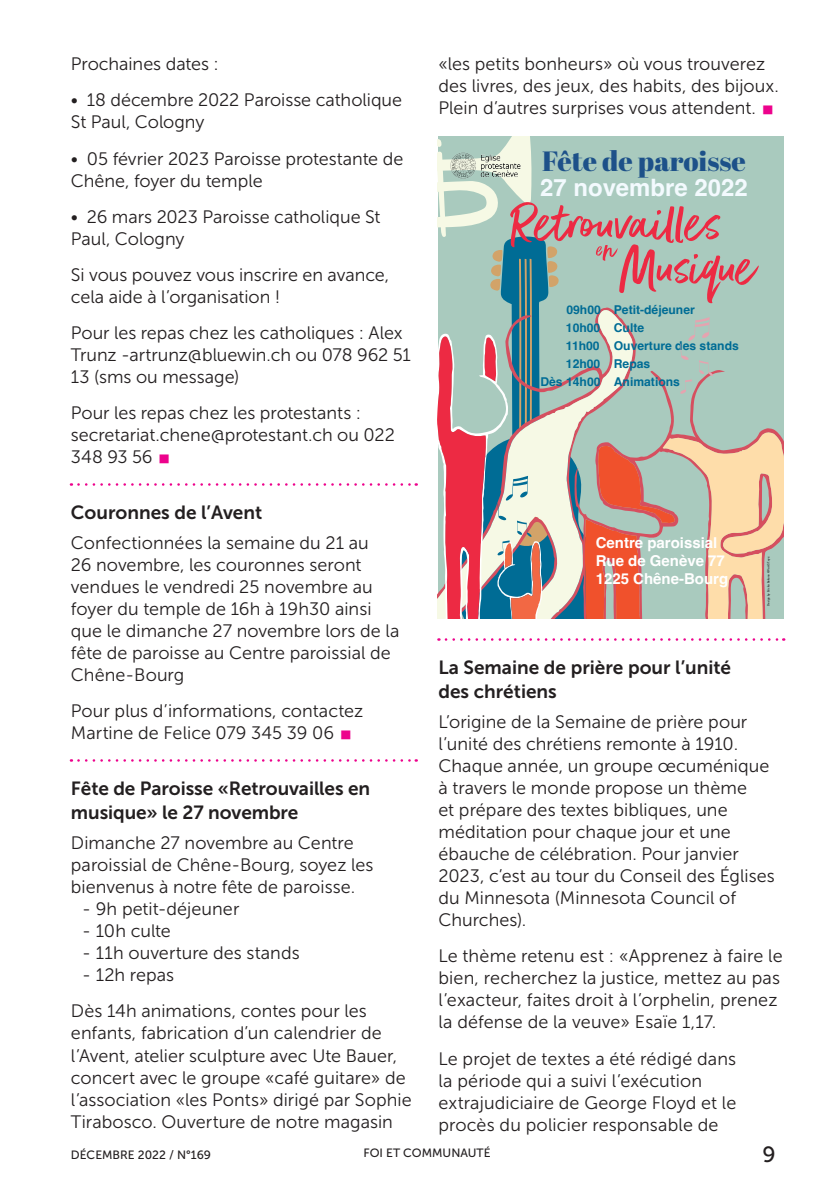
<style>
.page{position:relative;width:840px;height:1191px;background:#fff}
.page>*{position:absolute;margin:0;border:0;box-sizing:border-box;transform-origin:0 0}
.t1{font:40px "Trebuchet MS";color:#ed028c}
.t2{font:27.8px "Abril Fatface";color:#1d5189}
.t3{font:700 24px "Helvetica";color:#f3fafe}
.t4{font:22px "Museo Sans 500";color:#231f20}
.t5{font:19px/24px "Museo Sans 700";color:#231f20}
.t6{font:18px/22px "Museo Sans 300";color:#231f20}
.t7{font:700 15px/18px "Helvetica";color:#fff}
.t8{font:700 12.2px/18px "Helvetica";color:#006c95}
.t9{font:12px "Museo Sans 500";color:#231f20}
.t10{font:500 2.8px "Futura";color:#231f20}
</style>
<div class="page">
<svg style="left:78px;top:483px;width:338px;height:3px"></svg>
<svg style="left:78px;top:759px;width:338px;height:2px"></svg>
<svg style="left:445px;top:638px;width:338px;height:3px"></svg>
<svg style="left:437px;top:136px;width:345px;height:483px;background:#b6b4aa"></svg>
<p class="t6" style="left:71px;top:53px;width:149px">Prochaines dates :</p>
<p class="t6" style="left:71px;top:89px;width:332px">• 18 décembre 2022 Paroisse catholique<br>St Paul, Cologny</p>
<p class="t6" style="left:71px;top:147px;width:333px">• 05 février 2023 Paroisse protestante de<br>Chêne, foyer du temple</p>
<p class="t6" style="left:71px;top:206px;width:311px">• 26 mars 2023 Paroisse catholique St<br>Paul, Cologny</p>
<p class="t6" style="left:71px;top:264px;width:319px">Si vous pouvez vous inscrire en avance, cela aide à l’organisation !</p>
<p class="t6" style="left:71px;top:322px;width:341px">Pour les repas chez les catholiques : Alex<br>Trunz -artrunz@bluewin.ch ou 078 962 51<br>13 (sms ou message)</p>
<p class="t6" style="left:71px;top:402px;width:325px">Pour les repas chez les protestants : secretariat.chene@protestant.ch ou 022<br>348 93 56</p>
<h1 class="t1" style="left:157px;top:435px;width:16px">▪</h1>
<p class="t5" style="left:71px;top:500px;width:193px">Couronnes de l’Avent</p>
<p class="t6" style="left:71px;top:532px;width:330px">Confectionnées la semaine du 21 au<br>26 novembre, les couronnes seront vendues le vendredi 25 novembre au foyer du temple de 16h à 19h30 ainsi que le dimanche 27 novembre lors de la fête de paroisse au Centre paroissial de<br>Chêne-Bourg</p>
<p class="t6" style="left:71px;top:700px;width:294px">Pour plus d’informations, contactez<br>Martine de Felice 079 345 39 06</p>
<h1 class="t1" style="left:338px;top:710px;width:16px">▪</h1>
<p class="t5" style="left:71px;top:776px;width:300px">Fête de Paroisse «Retrouvailles en musique» le 27 novembre</p>
<p class="t6" style="left:71px;top:832px;width:304px">Dimanche 27 novembre au Centre paroissial de Chêne-Bourg, soyez les bienvenus à notre fête de paroisse.</p>
<p class="t6" style="left:82px;top:898px;width:158px">- 9h petit-déjeuner</p>
<p class="t6" style="left:82px;top:920px;width:90px">- 10h culte</p>
<p class="t6" style="left:82px;top:942px;width:219px">- 11h ouverture des stands</p>
<p class="t6" style="left:71px;top:957px;width:297px;line-height:36.2px;text-indent:11px">- 12h repas<br>Dès 14h animations, contes pour les</p>
<p class="t6" style="left:71px;top:1022px;width:342px">enfants, fabrication d’un calendrier de l’Avent, atelier sculpture avec Ute Bauer, concert avec le groupe «café guitare» de l’association «les Ponts» dirigé par Sophie Tirabosco. Ouverture de notre magasin</p>
<p class="t6" style="left:438px;top:53px;width:342px">«les petits bonheurs» où vous trouverez des livres, des jeux, des habits, des bijoux.<br>Plein d’autres surprises vous attendent.</p>
<h1 class="t1" style="left:760px;top:85px;width:16px">▪</h1>
<h2 class="t2" style="left:542px;top:141px;width:205px">Fête de paroisse</h2>
<h3 class="t3" style="left:540px;top:173px;width:209px">27 novembre 2022</h3>
<p class="t8" style="left:613px;top:302px;width:126px;text-indent:-47px">09h00 Petit-déjeuner<br>Culte<br>Ouverture des stands<br>Repas<br>Animations</p>
<p class="t8" style="left:540px;top:320px;width:62px;text-align:right">10h00<br>11h00<br>12h00<br>Dès 14h00</p>
<p class="t7" style="left:595px;top:535px;width:134px">Centre paroissial<br>Rue de Genève 77<br>1225 Chêne-Bourg</p>
<p class="t10" style="left:766px;top:606px;width:51px;rotate:-90deg">Design by Ericka Bekono @VaAST.xyz</p>
<p class="t5" style="left:438px;top:655px;width:294px">La Semaine de prière pour l’unité des chrétiens</p>
<p class="t6" style="left:438px;top:711px;width:337px">L’origine de la Semaine de prière pour l’unité des chrétiens remonte à 1910.<br>Chaque année, un groupe œcuménique à travers le monde propose un thème<br>et prépare des textes bibliques, une méditation pour chaque jour et une ébauche de célébration. Pour janvier 2023, c’est au tour du Conseil des Églises du Minnesota (Minnesota Council of Churches).</p>
<p class="t6" style="left:438px;top:945px;width:345px">Le thème retenu est : «Apprenez à faire le bien, recherchez la justice, mettez au pas l’exacteur, faites droit à l’orphelin, prenez la défense de la veuve» Esaïe 1,17.</p>
<p class="t6" style="left:438px;top:1047px;width:299px">Le projet de textes a été rédigé dans la période qui a suivi l’exécution extrajudiciaire de George Floyd et le procès du policier responsable de</p>
<p class="t9" style="left:71px;top:1148px;width:141px">DÉCEMBRE 2022 / N°169</p>
<p class="t9" style="left:363px;top:1146px;width:128px">FOI ET COMMUNAUTÉ</p>
<p class="t4" style="left:762px;top:1142px;width:15px">9</p>
</div>
